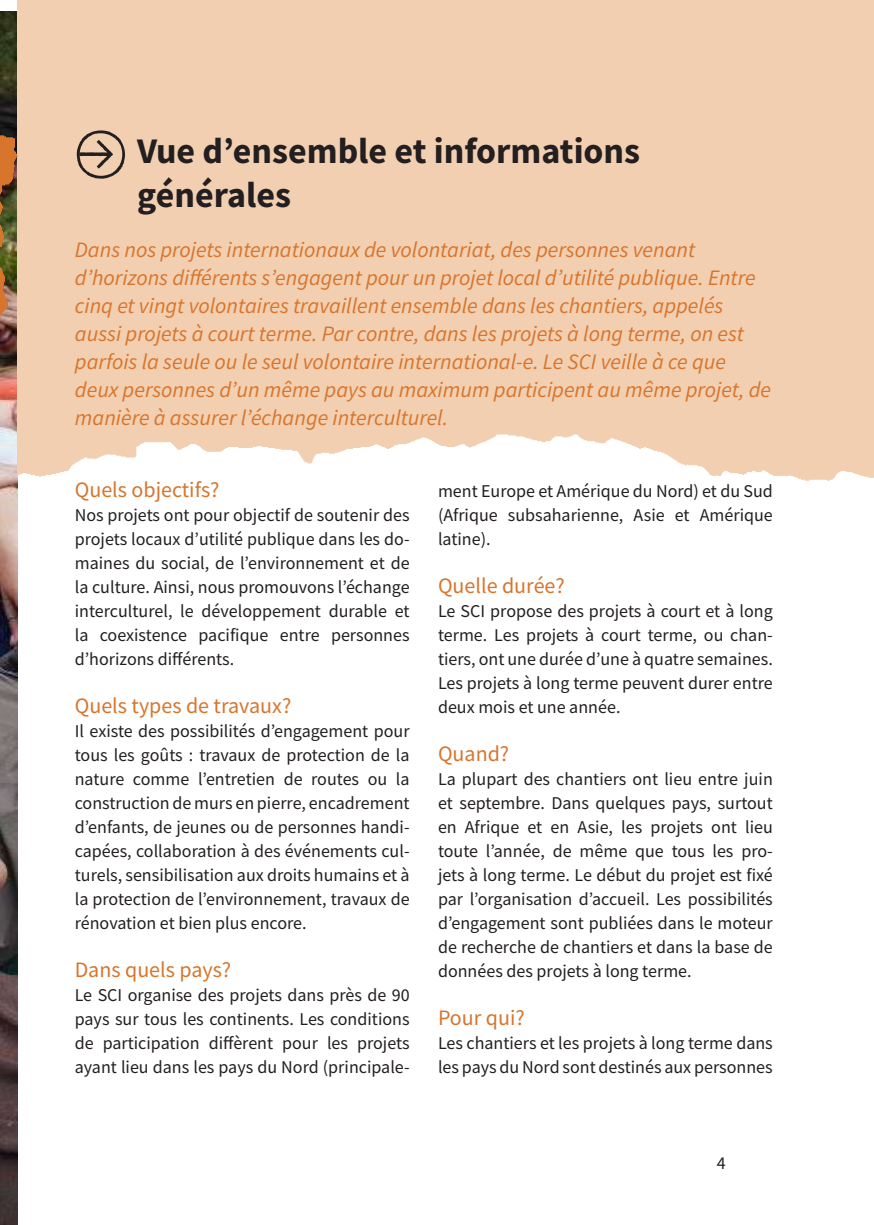
<style>
.page{position:relative;width:874px;height:1225px;background:#fff}
.page>*{position:absolute;margin:0;border:0;box-sizing:border-box;transform-origin:0 0}
.t1{font:700 36px/43.2px "Source Sans Pro";color:#231f20}
.t2{font:italic 22px/28px "Source Sans Pro";color:#d7752c}
.t3{font:22px "Source Sans Pro";color:#d7752c}
.t4{font:18px/24px "Source Sans Pro";color:#231f20;text-align:justify}
</style>
<div class="page">
<img style="left:0;top:11px;width:17px;height:1214px">
<img style="left:17px;top:0;width:856px;height:550px">
<svg style="left:77px;top:130px;width:48px;height:49px;background:#baa08a"></svg>
<img style="left:0;top:118px;width:18px;height:237px">
<h1 class="t1" style="left:137px;top:129px;width:504px">Vue d’ensemble et informations générales</h1>
<p class="t2" style="left:75px;top:235px;width:697px">Dans nos projets internationaux de volontariat, des personnes venant d’horizons différents s’engagent pour un projet local d’utilité publique. Entre cinq et vingt volontaires travaillent ensemble dans les chantiers, appelés aussi projets à court terme. Par contre, dans les projets à long terme, on est parfois la seule ou le seul volontaire international-e. Le SCI veille à ce que deux personnes d’un même pays au maximum participent au même projet, de manière à assurer l’échange interculturel.</p>
<p class="t3" style="left:75px;top:476px;width:146px">Quels objectifs?</p>
<p class="t4" style="left:75px;top:503px;width:336px">Nos projets ont pour objectif de soutenir des projets locaux d’utilité publique dans les do&shy;maines du social, de l’environnement et de la culture. Ainsi, nous promouvons l’échange interculturel, le développement durable et la coexistence pacifique entre personnes d’horizons différents.</p>
<p class="t3" style="left:75px;top:692px;width:218px">Quels types de travaux?</p>
<p class="t4" style="left:75px;top:719px;width:336px">Il existe des possibilités d’engagement pour tous les goûts : travaux de protection de la nature comme l’entretien de routes ou la construction de murs en pierre, encadrement d’enfants, de jeunes ou de personnes handi&shy;capées, collaboration à des événements cul&shy;turels, sensibilisation aux droits humains et à la protection de l’environnement, travaux de rénovation et bien plus encore.</p>
<p class="t3" style="left:75px;top:956px;width:158px">Dans quels pays?</p>
<p class="t4" style="left:75px;top:983px;width:336px">Le SCI organise des projets dans près de 90 pays sur tous les continents. Les conditions de participation diffèrent pour les projets ayant lieu dans les pays du Nord (principale-</p>
<p class="t4" style="left:438px;top:479px;width:336px">ment Europe et Amérique du Nord) et du Sud (Afrique subsaharienne, Asie et Amérique latine).</p>
<p class="t3" style="left:438px;top:572px;width:128px">Quelle durée?</p>
<p class="t4" style="left:438px;top:599px;width:336px">Le SCI propose des projets à court et à long terme. Les projets à court terme, ou chan&shy;tiers, ont une durée d’une à quatre semaines.<br>Les projets à long terme peuvent durer entre deux mois et une année.</p>
<p class="t3" style="left:438px;top:740px;width:73px">Quand?</p>
<p class="t4" style="left:438px;top:767px;width:336px">La plupart des chantiers ont lieu entre juin et septembre. Dans quelques pays, surtout en Afrique et en Asie, les projets ont lieu toute l’année, de même que tous les pro&shy;jets à long terme. Le début du projet est fixé par l’organisation d’accueil. Les possibilités d’engagement sont publiées dans le moteur de recherche de chantiers et dans la base de données des projets à long terme.</p>
<p class="t3" style="left:438px;top:1004px;width:88px">Pour qui?</p>
<p class="t4" style="left:438px;top:1031px;width:336px">Les chantiers et les projets à long terme dans les pays du Nord sont destinés aux personnes</p>
<p class="t4" style="left:716px;top:1151px;width:10px">4</p>
</div>
